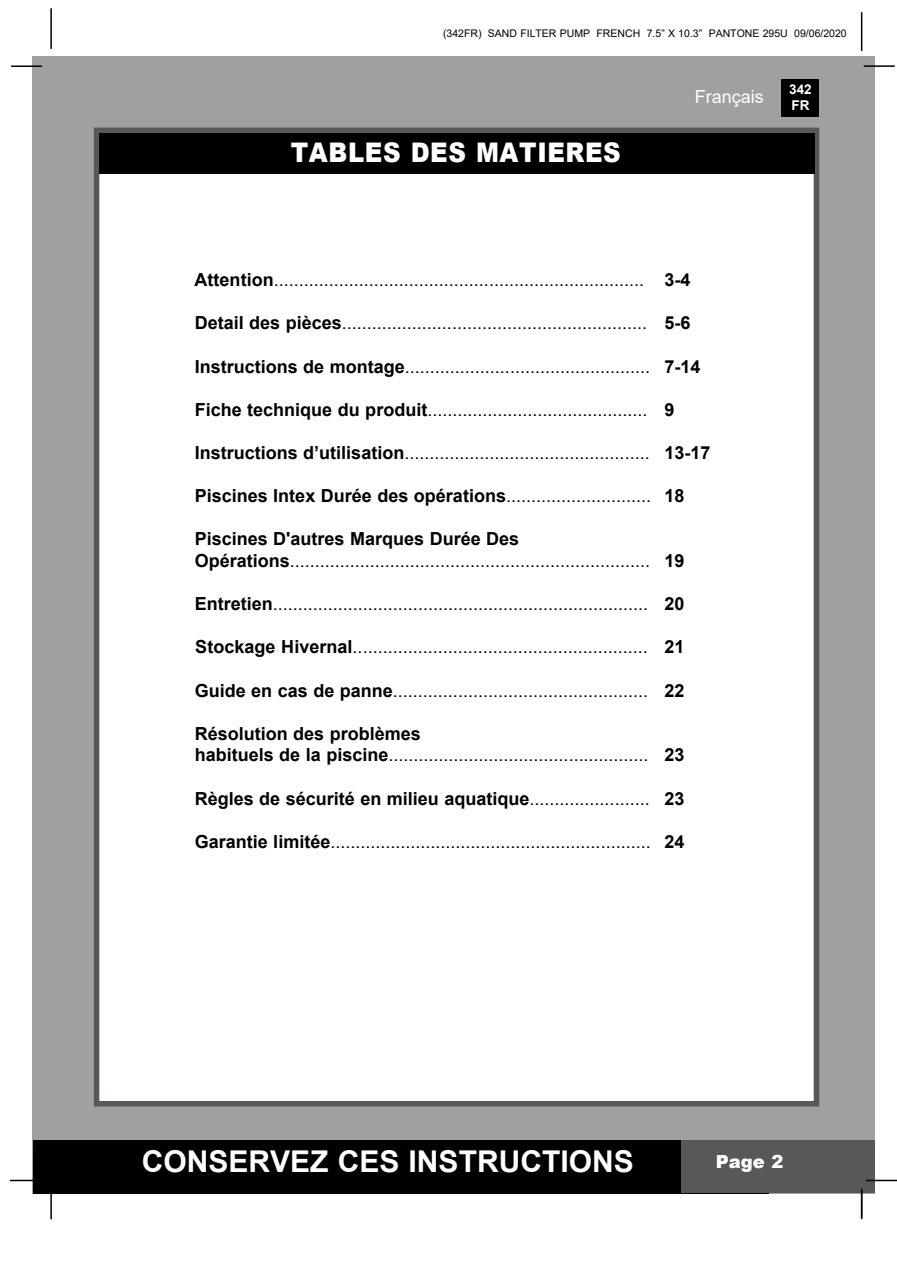
<style>
.page{position:relative;width:897px;height:1264px;background:#fff}
.page>*{position:absolute;margin:0;border:0;box-sizing:border-box;transform-origin:0 0}
.t1{font:700 30px "Arial";color:#fff}
.t2{font:900 27px "Arial";letter-spacing:.025em;color:#fff;scale:.9 1}
.t3{font:18px/21.6px "Arial";color:#000}
.t4{font:700 18px "Arial";color:#000}
.t5{font:18px "Arial";color:#fff}
.t6{font:900 18px "Arial";color:#fff}
.t7{font:700 13.5px/16.2px "Arial";color:#fff}
.t8{font:10.5px "Arial";color:#000}
.s1{font-weight:700}
.s2{font-weight:400}
</style>
<div class="page">
<div style="left:33px;top:56px;width:842px;height:1137px;background:#9fa0a0"></div>
<hr style="left:50px;top:8px;width:2px;height:41px;background:#000">
<hr style="left:860px;top:12px;width:2px;height:39px;background:#000">
<div style="left:781px;top:79px;width:38px;height:38px;background:#000"></div>
<div style="left:33px;top:1140px;width:735px;height:53px;background:#000"></div>
<div style="left:681px;top:1140px;width:194px;height:53px;background:#595757"></div>
<hr style="left:11px;top:65px;width:31px;height:2px;background:#000">
<hr style="left:863px;top:65px;width:31px;height:2px;background:#000">
<hr style="left:865px;top:1179px;width:31px;height:2px;background:#000">
<hr style="left:860px;top:1190px;width:2px;height:29px;background:#000">
<hr style="left:50px;top:1188px;width:2px;height:31px;background:#000">
<hr style="left:10px;top:1179px;width:31px;height:2px;background:#000">
<div style="left:94px;top:128px;width:725px;height:978px;background:#fff;border:6px solid #595757"></div>
<hr style="left:860px;top:1188px;width:2px;height:29px;background:#000">
<div style="left:99px;top:133px;width:715px;height:41px;background:#000"></div>
<p class="t8" style="left:443px;top:26px;width:405px">(342FR) SAND FILTER PUMP FRENCH 7.5” X 10.3” PANTONE 295U 09/06/2020</p>
<h2 class="t2" style="left:291px;top:133px;width:368px">TABLES DES MATIERES</h2>
<p class="t5" style="left:694px;top:84px;width:71px">Français</p>
<p class="t7" style="left:789px;top:81px;width:24px">342<br>FR</p>
<p class="t3" style="left:195px;top:269px;width:497px"><span class="s1">Attention</span>.......................................................................... <span class="s1">3-4</span></p>
<p class="t3" style="left:195px;top:312px;width:497px"><span class="s1">Detail des pièces</span>............................................................. <span class="s1">5-6</span></p>
<p class="t3" style="left:195px;top:355px;width:507px"><span class="s1">Instructions de montage</span>................................................. <span class="s1">7-14</span></p>
<p class="t3" style="left:195px;top:398px;width:481px"><span class="s1">Fiche technique du produit</span>............................................ <span class="s1">9</span></p>
<p class="t3" style="left:195px;top:442px;width:517px"><span class="s1">Instructions d’utilisation</span>................................................. <span class="s1">13-17</span></p>
<p class="t4" style="left:195px;top:483px;width:491px">Piscines Intex Durée des opérations<span class="s2">.............................</span> 18</p>
<p class="t3" style="left:195px;top:528px;width:491px"><span class="s1">Piscines D'autres Marques Durée Des<br>Opérations</span>........................................................................ <span class="s1">19</span></p>
<p class="t3" style="left:195px;top:593px;width:491px"><span class="s1">Entretien</span>........................................................................... <span class="s1">20</span></p>
<p class="t3" style="left:195px;top:636px;width:491px"><span class="s1">Stockage hivernal</span>........................................................... <span class="s1">21</span></p>
<p class="t3" style="left:195px;top:679px;width:491px"><span class="s1">Guide en cas de panne</span>................................................... <span class="s1">22</span></p>
<p class="t3" style="left:195px;top:722px;width:491px"><span class="s1">Résolution des problèmes<br>habituels de la piscine</span>.................................................... <span class="s1">23</span></p>
<p class="t4" style="left:195px;top:785px;width:491px">Règles de sécurité en milieu aquatique<span class="s2">........................</span> 23</p>
<p class="t3" style="left:195px;top:830px;width:491px"><span class="s1">Garantie limitée</span>................................................................ <span class="s1">24</span></p>
<h1 class="t1" style="left:142px;top:1140px;width:493px">CONSERVEZ CES INSTRUCTIONS</h1>
<p class="t6" style="left:715px;top:1148px;width:69px">Page 2</p>
</div>
